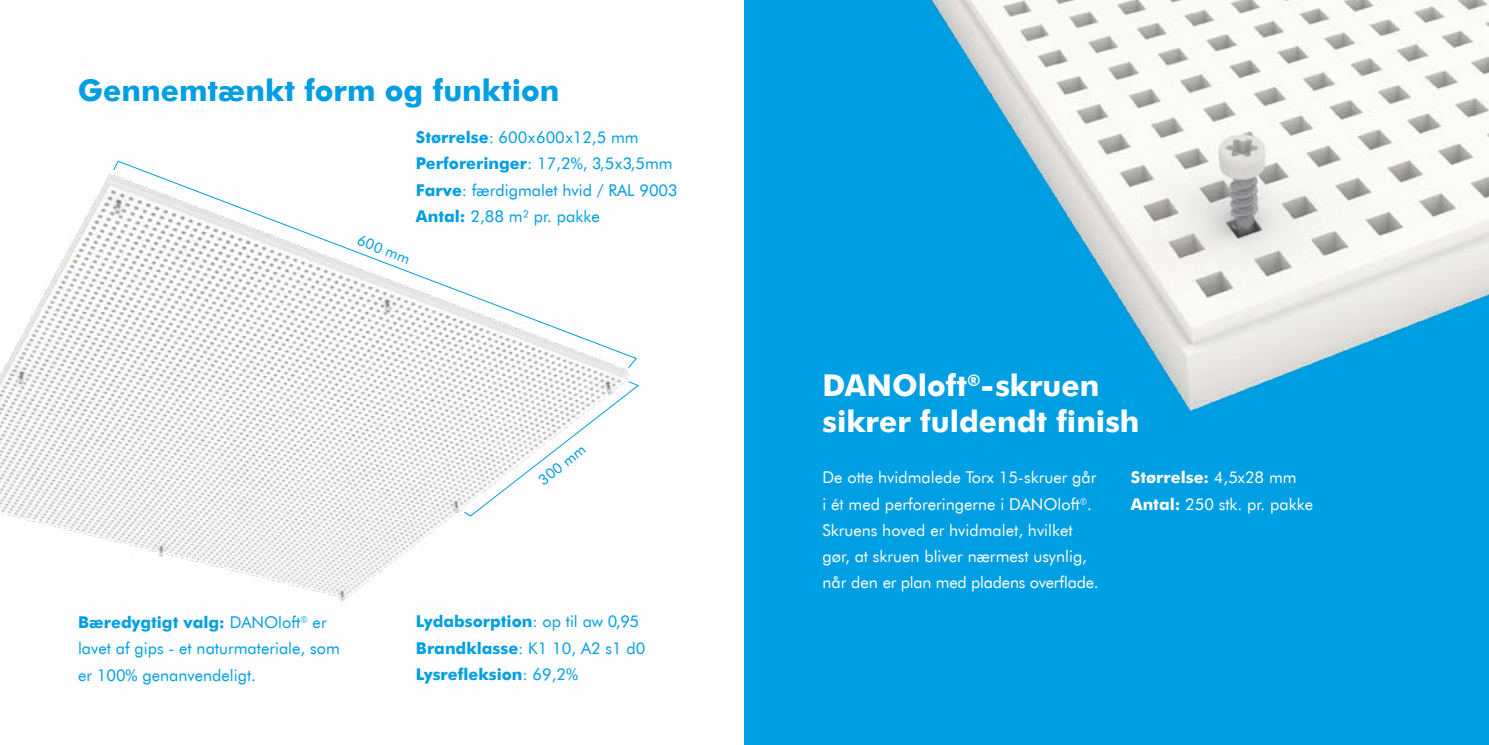
<style>
.page{position:relative;width:1489px;height:745px;background:#fff}
.page>*{position:absolute;margin:0;border:0;box-sizing:border-box;transform-origin:0 0}
.t1{font:700 30px/36px "Futura TL";color:#fff}
.t2{font:700 30px "Futura TL";color:#009fe3}
.t3{font:16.25px/26.2px "Futura TL";color:#fff}
.t4{font:16.25px/26.2px "Futura TL";color:#009fe3}
.t5{font:700 16.25px/26.2px "Futura TL";color:#009fe3}
.t6{font:14.62px "Futura TL";color:#009fe3}
.s1{font-weight:700}
.s2{font-weight:400}
</style>
<div class="page">
<div style="left:744px;top:0;width:744px;height:744px;background:#009fe3"></div>
<img style="left:931px;top:0;width:557px;height:412px">
<img style="left:0;top:174px;width:629px;height:428px">
<svg style="left:113px;top:160px;width:524px;height:208px"></svg>
<svg style="left:463px;top:380px;width:176px;height:136px"></svg>
<h1 class="t2" style="left:78px;top:70px;width:483px">Gennemtænkt form og funktion</h1>
<p class="t4" style="left:416px;top:123px;width:263px"><span class="s1">Størrelse</span>: 600x600x12,5 mm<br><span class="s1">Perforeringer</span>: 17,2%, 3,5x3,5mm<br><span class="s1">Farve</span>: færdigmalet hvid / RAL 9003<br><span class="s1">Antal:</span> 2,88 m² pr. pakke</p>
<p class="t6" style="left:361px;top:230px;width:57px;rotate:21deg">600 mm</p>
<p class="t4" style="left:78px;top:608px;width:263px"><span class="s1">Bæredygtigt valg:</span> DANOloft® er lavet af gips - et naturmateriale, som er 100% genanvendeligt.</p>
<p class="t6" style="left:534px;top:473px;width:57px;rotate:-38deg">300 mm</p>
<p class="t5" style="left:416px;top:607px;width:231px">Lydabsorption<span class="s2">: op til aw 0,95<br></span>Brandklasse<span class="s2">: K1 10, A2 s1 d0<br></span>Lysrefleksion<span class="s2">: 69,2%</span></p>
<h1 class="t1" style="left:822px;top:365px;width:318px">DANOloft®-skruen sikrer fuldendt finish</h1>
<p class="t3" style="left:822px;top:463px;width:278px">De otte hvidmalede Torx 15-skruer går i ét med perforeringerne i DANOloft®.<br>Skruens hoved er hvidmalet, hvilket gør, at skruen bliver nærmest usynlig, når den er plan med pladens overflade.</p>
<p class="t3" style="left:1130px;top:463px;width:184px"><span class="s1">Størrelse:</span> 4,5x28 mm<br><span class="s1">Antal:</span> 250 stk. pr. pakke</p>
</div>
